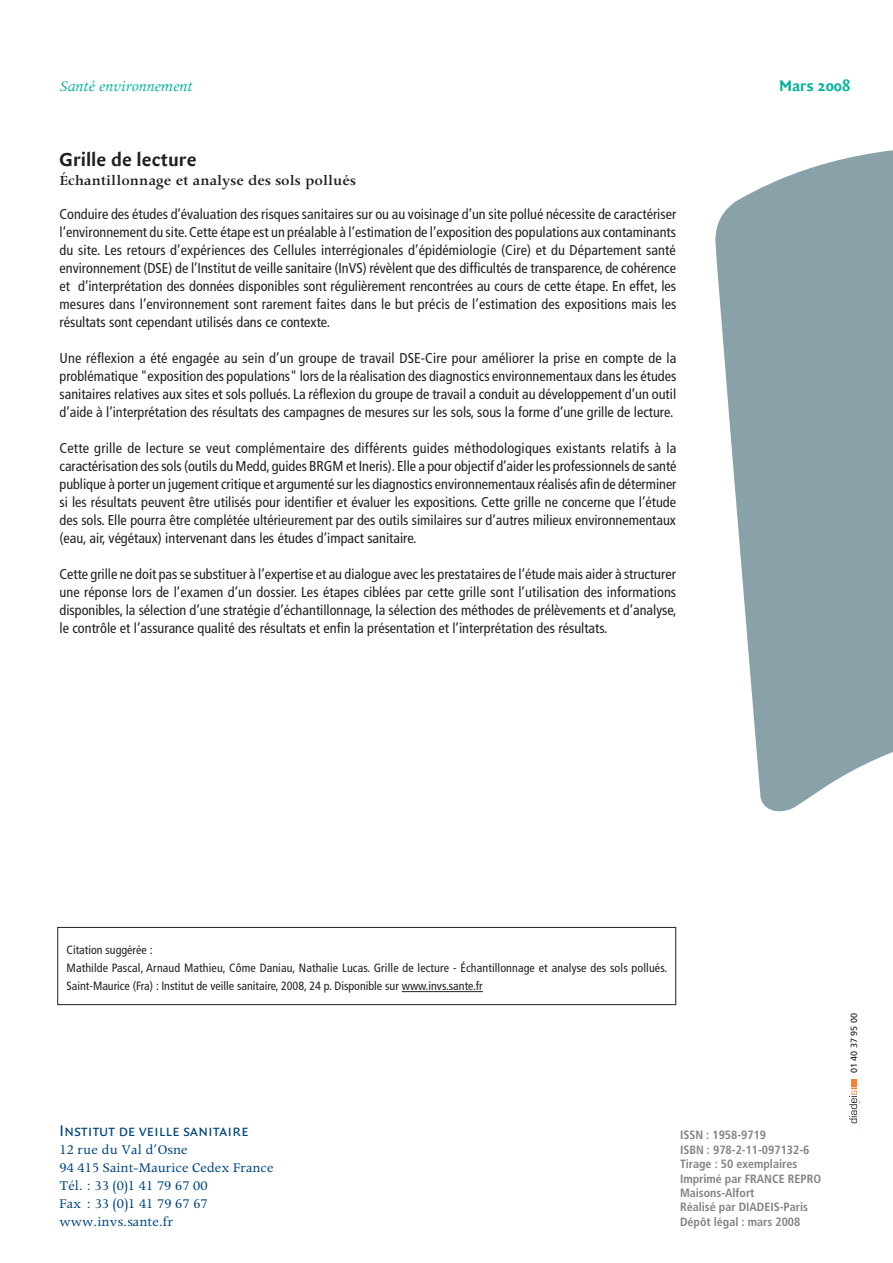
<style>
.page{position:relative;width:893px;height:1263px;background:#fff}
.page>*{position:absolute;margin:0;border:0;box-sizing:border-box;transform-origin:0 0}
.t1{font:700 20.25px "Quadraat Sans";color:#231f20}
.t2{font:16.5px "Quadraat Sans Caps";color:#00467e}
.t3{font:italic 16.5px "Apollo";color:#00b19d}
.t4{font:700 16.5px "Quadraat Sans";color:#00b19d}
.t5{font:600 15.75px "Apollo";color:#231f20}
.t6{font:15px/18px "Apollo";color:#00467e}
.t7{font:condensed 14.25px/18px "Frutiger LT Std";color:#231f20;text-align:justify}
.t8{font:condensed 12px/18px "Frutiger LT Std";letter-spacing:.01em;color:#231f20}
.t9{font:700 condensed 12px/14.4px "Frutiger LT Std";color:#808285}
.t10{font:9px "Frutiger LT Std";color:#231f20}
</style>
<div class="page">
<svg style="left:715px;top:150px;width:178px;height:661px;fill:#89a1a8"></svg>
<svg style="left:849px;top:1079px;width:8px;height:44px"></svg>
<hr style="left:402px;top:991px;width:81px;height:1px;background:#231f20">
<div style="left:57px;top:927px;width:619px;height:78px;border:1px solid #231f20"></div>
<p class="t3" style="left:60px;top:77px;width:135px">Santé environnement</p>
<p class="t4" style="left:779px;top:76px;width:73px">Mars 2008</p>
<h1 class="t1" style="left:60px;top:148px;width:139px">Grille de lecture</h1>
<p class="t5" style="left:60px;top:172px;width:298px">Échantillonnage et analyse des sols pollués</p>
<p class="t7" style="left:60px;top:205px;width:618px">Conduire des études d’évaluation des risques sanitaires sur ou au voisinage d’un site pollué nécessite de caractériser l’environnement du site. Cette étape est un préalable à l’estimation de l’exposition des populations aux contaminants du site. Les retours d’expériences des Cellules interrégionales d’épidémiologie (Cire) et du Département santé environnement (DSE) de l’Institut de veille sanitaire (InVS) révèlent que des difficultés de transparence, de cohérence et d’interprétation des données disponibles sont régulièrement rencontrées au cours de cette étape. En effet, les mesures dans l’environnement sont rarement faites dans le but précis de l’estimation des expositions mais les résultats sont cependant utilisés dans ce contexte.</p>
<p class="t7" style="left:60px;top:349px;width:618px">Une réflexion a été engagée au sein d’un groupe de travail DSE-Cire pour améliorer la prise en compte de la problématique "exposition des populations" lors de la réalisation des diagnostics environnementaux dans les études sanitaires relatives aux sites et sols pollués. La réflexion du groupe de travail a conduit au développement d’un outil d’aide à l’interprétation des résultats des campagnes de mesures sur les sols, sous la forme d’une grille de lecture.</p>
<p class="t7" style="left:60px;top:439px;width:618px">Cette grille de lecture se veut complémentaire des différents guides méthodologiques existants relatifs à la caractérisation des sols (outils du Medd, guides BRGM et Ineris). Elle a pour objectif d’aider les professionnels de santé publique à porter un jugement critique et argumenté sur les diagnostics environnementaux réalisés afin de déterminer si les résultats peuvent être utilisés pour identifier et évaluer les expositions. Cette grille ne concerne que l’étude des sols. Elle pourra être complétée ultérieurement par des outils similaires sur d’autres milieux environnementaux (eau, air, végétaux) intervenant dans les études d’impact sanitaire.</p>
<p class="t7" style="left:60px;top:565px;width:619px">Cette grille ne doit pas se substituer à l’expertise et au dialogue avec les prestataires de l’étude mais aider à structurer une réponse lors de l’examen d’un dossier. Les étapes ciblées par cette grille sont l’utilisation des informations disponibles, la sélection d’une stratégie d’échantillonnage, la sélection des méthodes de prélèvements et d’analyse, le contrôle et l’assurance qualité des résultats et enfin la présentation et l’interprétation des résultats.</p>
<p class="t8" style="left:67px;top:941px;width:602px">Citation suggérée :<br>Mathilde Pascal, Arnaud Mathieu, Côme Daniau, Nathalie Lucas. Grille de lecture - échantillonnage et analyse des sols pollués.<br>Saint-Maurice (Fra) : Institut de veille sanitaire, 2008, 24 p. Disponible sur www.invs.sante.fr</p>
<p class="t2" style="left:60px;top:1121px;width:191px">Institut de veille sanitaire</p>
<p class="t6" style="left:60px;top:1141px;width:215px">12 rue du Val d’Osne<br>94 415 Saint-Maurice Cedex France<br>Tél. : 33 (0)1 41 79 67 00<br>Fax : 33 (0)1 41 79 67 67 www.invs.sante.fr</p>
<p class="t9" style="left:680px;top:1128px;width:143px">ISSN : 1958-9719<br>ISBN : 978-2-11-097132-6<br>Tirage : 50 exemplaires<br>Imprimé par FRANCE REPRO<br>Maisons-Alfort<br>Réalisé par DIADEIS-Paris<br>Dépôt légal : mars 2008</p>
<p class="t10" style="left:849px;top:1073px;width:62px;rotate:-90deg">01 40 37 95 00</p>
</div>
